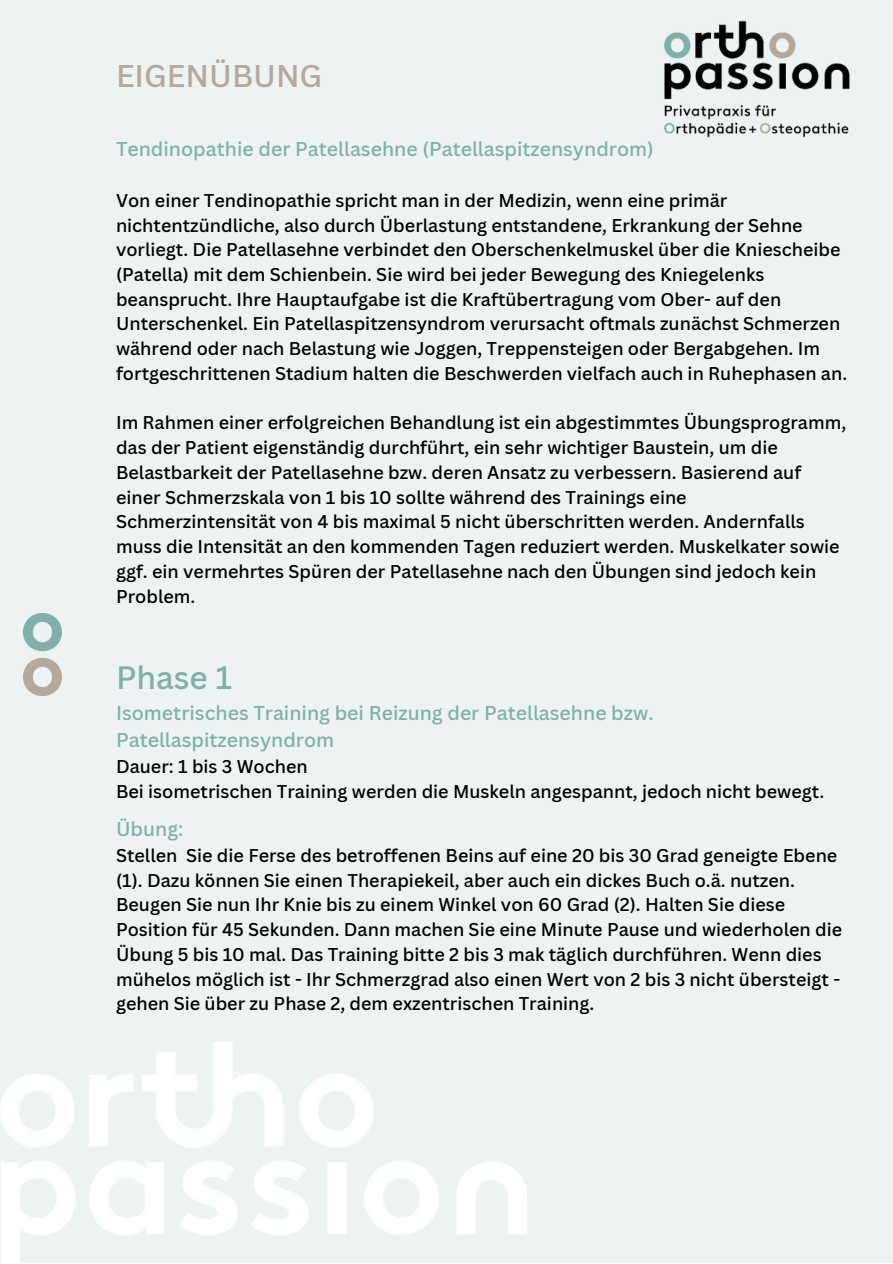
<style>
.page{position:relative;width:893px;height:1264px;background:#fff}
.page>*{position:absolute;margin:0;border:0;box-sizing:border-box;transform-origin:0 0}
.t1{font:500 31.5px "Canva Sans";color:#81b0aa}
.t2{font:500 30.6px "Canva Sans";color:#b6a999}
.t3{font:500 19.5px/27px "Canva Sans";color:#81b0aa}
.t4{font:500 18px/24.8px "Canva Sans";color:#000}
</style>
<div class="page">
<div style="left:0;top:0;width:892px;height:1262px;background:#ecf3f2"></div>
<img style="left:23px;top:613px;width:39px;height:82px">
<img style="left:664px;top:20px;width:186px;height:118px">
<img style="left:0;top:1042px;width:526px;height:220px">
<h2 class="t2" style="left:116px;top:58px;width:208px">EIGENÜBUNG</h2>
<p class="t3" style="left:116px;top:136px;width:539px">Tendinopathie der Patellasehne (Patellaspitzensyndrom)</p>
<p class="t4" style="left:116px;top:188px;width:732px">Von einer Tendinopathie spricht man in der Medizin, wenn eine primär nichtentzündliche, also durch Überlastung entstandene, Erkrankung der Sehne vorliegt. Die Patellasehne verbindet den Oberschenkelmuskel über die Kniescheibe (Patella) mit dem Schienbein. Sie wird bei jeder Bewegung des Kniegelenks beansprucht. Ihre Hauptaufgabe ist die Kraftübertragung vom Ober- auf den Unterschenkel. Ein Patellaspitzensyndrom verursacht oftmals zunächst Schmerzen während oder nach Belastung wie Joggen, Treppensteigen oder Bergabgehen. Im fortgeschrittenen Stadium halten die Beschwerden vielfach auch in Ruhephasen an.</p>
<p class="t4" style="left:116px;top:411px;width:731px">Im Rahmen einer erfolgreichen Behandlung ist ein abgestimmtes Übungsprogramm, das der Patient eigenständig durchführt, ein sehr wichtiger Baustein, um die Belastbarkeit der Patellasehne bzw. deren Ansatz zu verbessern. Basierend auf einer Schmerzskala von 1 bis 10 sollte während des Trainings eine Schmerzintensität von 4 bis maximal 5 nicht überschritten werden. Andernfalls muss die Intensität an den kommenden Tagen reduziert werden. Muskelkater sowie ggf. ein vermehrtes Spüren der Patellasehne nach den Übungen sind jedoch kein Problem.</p>
<h1 class="t1" style="left:116px;top:658px;width:118px">Phase 1</h1>
<p class="t3" style="left:116px;top:699px;width:539px">Isometrisches Training bei Reizung der Patellasehne bzw.<br>Patellaspitzensyndrom</p>
<p class="t4" style="left:116px;top:754px;width:709px">Dauer: 1 bis 3 Wochen<br>Bei isometrischen Training werden die Muskeln angespannt, jedoch nicht bewegt.</p>
<p class="t3" style="left:116px;top:815px;width:69px">Übung:</p>
<p class="t4" style="left:116px;top:843px;width:727px">Stellen Sie die Ferse des betroffenen Beins auf eine 20 bis 30 Grad geneigte Ebene (1). Dazu können Sie einen Therapiekeil, aber auch ein dickes Buch o.ä. nutzen.<br>Beugen Sie nun Ihr Knie bis zu einem Winkel von 60 Grad (2). Halten Sie diese Position für 45 Sekunden. Dann machen Sie eine Minute Pause und wiederholen die Übung 5 bis 10 mal. Das Training bitte 2 bis 3 mak täglich durchführen. Wenn dies mühelos möglich ist - Ihr Schmerzgrad also einen Wert von 2 bis 3 nicht übersteigt - gehen Sie über zu Phase 2, dem exzentrischen Training.</p>
</div>
